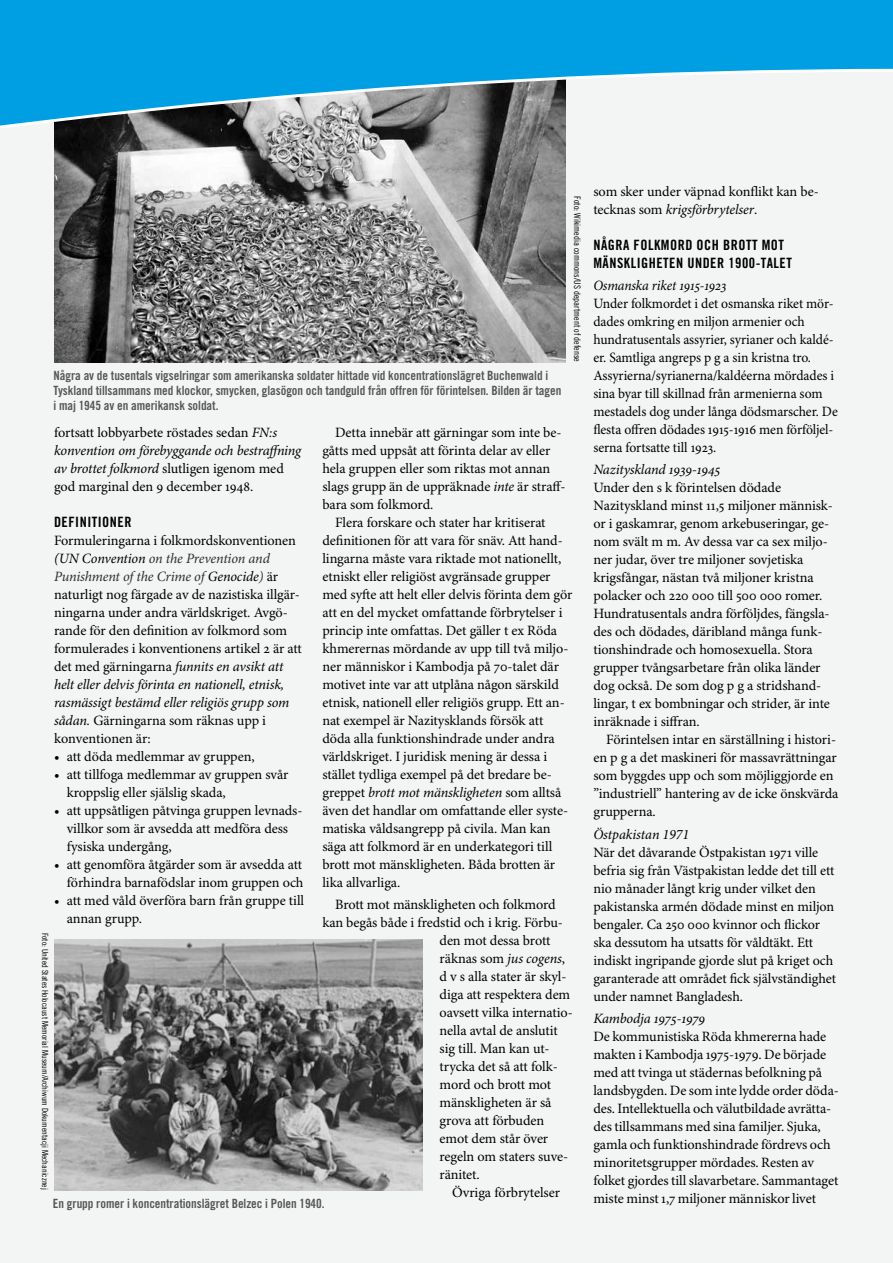
<style>
.page{position:relative;width:893px;height:1263px;background:#f2f5f4}
.page>*{position:absolute;margin:0;border:0;box-sizing:border-box;transform-origin:0 0}
.t1{font:14.25px/18px "Minion Pro";letter-spacing:-.005em;color:#000}
.t2{font:14.25px/18px "Minion Pro";letter-spacing:-.005em;color:#000;scale:.96 1}
.t3{font:14.25px "Trade Gothic LT Std Bd Cn 20";letter-spacing:.035em;color:#000}
.t4{font:italic 14.25px "Minion Pro";letter-spacing:-.01em;color:#000}
.t5{font:italic 14.25px "Minion Pro";letter-spacing:-.01em;color:#000;scale:.96 1}
.t6{font:12.75px/15px "Trade Gothic LT Std Bd Cn 20";letter-spacing:-.005em;color:#575756}
.t7{font:9px "Trade Gothic LT Std Cn 18";color:#000}
.t8{font:8.4px "Trade Gothic LT Std Cn 18";color:#000}
.s1{font-style:italic}
.s2{font-style:italic;color:#2d2d2d}
</style>
<div class="page">
<img style="left:54px;top:142px;width:511px;height:220px">
<svg style="left:0;top:0;width:893px;height:142px"></svg>
<img style="left:54px;top:940px;width:369px;height:251px">
<p class="t6" style="left:54px;top:368px;width:509px">Några av de tusentals vigselringar som amerikanska soldater hittade vid koncentrationslägret Buchenwald i<br>Tyskland tillsammans med klockor, smycken, glasögon och tandguld från offren för förintelsen. Bilden är tagen i maj 1945 av en amerikansk soldat.</p>
<p class="t7" style="left:583px;top:196px;width:167px;rotate:90deg">Foto: Wikimedia commons/US department of defense</p>
<p class="t1" style="left:322px;top:424px;width:245px;text-indent:13px">Detta innebär att gärningar som inte be&shy;gåtts med uppsåt att förinta delar av eller hela gruppen eller som riktas mot annan slags grupp än de uppräknade <span class="s1">inte</span> är straff&shy;bara som folkmord.</p>
<p class="t1" style="left:322px;top:514px;width:252px;text-indent:13px">Flera forskare och stater har kritiserat definitionen för att vara för snäv. Att hand&shy;lingarna måste vara riktade mot nationellt, etniskt eller religiöst avgränsade grupper med syfte att helt eller delvis förinta dem gör att en del mycket omfattande förbrytelser i princip inte omfattas. Det gäller t ex Röda khmerernas mördande av upp till två miljo&shy;ner människor i Kambodja på 70-talet där motivet inte var att utplåna någon särskild etnisk, nationell eller religiös grupp. Ett an&shy;nat exempel är Nazitysklands försök att döda alla funktionshindrade under andra världskriget. I juridisk mening är dessa i stället tydliga exempel på det bredare be&shy;greppet <span class="s1">brott mot mänskligheten</span> som alltså även det handlar om omfattande eller syste&shy;matiska våldsangrepp på civila. Man kan säga att folkmord är en underkategori till brott mot mänskligheten. Båda brotten är lika allvarliga.</p>
<p class="t1" style="left:335px;top:896px;width:222px">Brott mot mänskligheten och folkmord</p>
<p class="t1" style="left:322px;top:914px;width:242px">kan begås både i fredstid och i krig. Förbu-</p>
<p class="t1" style="left:440px;top:932px;width:112px">den mot dessa brott</p>
<p class="t1" style="left:440px;top:950px;width:127px">räknas som <span class="s1">jus cogens</span>,</p>
<p class="t1" style="left:440px;top:968px;width:128px">d v s alla stater är skyl-</p>
<p class="t1" style="left:440px;top:986px;width:132px">diga att respektera dem</p>
<p class="t1" style="left:440px;top:1004px;width:135px">oavsett vilka internatio-</p>
<p class="t1" style="left:440px;top:1022px;width:120px">nella avtal de anslutit</p>
<p class="t1" style="left:440px;top:1040px;width:112px">sig till. Man kan ut-</p>
<p class="t1" style="left:440px;top:1058px;width:120px">trycka det så att folk-</p>
<p class="t1" style="left:440px;top:1076px;width:113px">mord och brott mot</p>
<p class="t1" style="left:440px;top:1094px;width:113px">mänskligheten är så</p>
<p class="t1" style="left:440px;top:1112px;width:106px">grova att förbuden</p>
<p class="t1" style="left:440px;top:1130px;width:110px">emot dem står över</p>
<p class="t1" style="left:440px;top:1148px;width:130px">regeln om staters suve-</p>
<p class="t1" style="left:440px;top:1166px;width:42px">ränitet.</p>
<p class="t1" style="left:452px;top:1184px;width:109px">Övriga förbrytelser</p>
<p class="t1" style="left:54px;top:424px;width:249px">fortsatt lobbyarbete röstades sedan <span class="s1">FN:s konvention om förebyggande och bestraffning av brottet folkmord</span> slutligen igenom med god marginal den 9 december 1948.</p>
<p class="t3" style="left:54px;top:513px;width:29px">DEFINITIONER</p>
<p class="t1" style="left:54px;top:532px;width:249px">Formuleringarna i folkmordskonventionen <span class="s1">(UN Convention</span> <span class="s2">on the Prevention and Punishment of the Crime of</span> <span class="s1">Genocide</span><span class="s2">)</span> är naturligt nog färgade av de nazistiska illgär&shy;ningarna under andra världskriget<span class="s1">.</span> Avgö&shy;rande för den definition av folkmord som formulerades i konventionens artikel 2 är att det med gärningarna <span class="s1">funnits en avsikt att helt eller delvis förinta en nationell, etnisk, rasmässigt bestämd eller religiös grupp som sådan.</span> Gärningarna som räknas upp i konventionen är:</p>
<p class="t1" style="left:54px;top:748px;width:202px">• att döda medlemmar av gruppen,</p>
<p class="t1" style="left:67px;top:766px;width:223px;text-indent:-13px">• att tillfoga medlemmar av gruppen svår kroppslig eller själslig skada,</p>
<p class="t1" style="left:67px;top:802px;width:237px;text-indent:-13px">• att uppsåtligen påtvinga gruppen levnads&shy;villkor som är avsedda att medföra dess fysiska undergång,</p>
<p class="t1" style="left:54px;top:856px;width:251px;text-align:right">• att genomföra åtgärder som är avsedda att förhindra barnafödslar inom gruppen och</p>
<p class="t1" style="left:67px;top:892px;width:239px;text-indent:-13px">• att med våld överföra barn från gruppe till annan grupp.</p>
<p class="t8" style="left:50px;top:933px;width:258px;rotate:90deg">Foto: United States Holocaust Memorial Museum/Archiwum Dokumentacji Mechanicznej</p>
<p class="t6" style="left:53px;top:1196px;width:273px">En grupp romer i koncentrationslägret Belzec i Polen 1940.</p>
<p class="t1" style="left:593px;top:183px;width:227px">som sker under väpnad konflikt kan be&shy;tecknas som <span class="s1">krigsförbrytelser</span>.</p>
<p class="t3" style="left:593px;top:236px;width:56px">NÅGRA FOLKMORD</p>
<p class="t3" style="left:697px;top:236px;width:8px">OCH</p>
<p class="t3" style="left:723px;top:236px;width:8px">BROTT</p>
<p class="t3" style="left:762px;top:236px;width:9px">MOT</p>
<p class="t3" style="left:593px;top:254px;width:8px">MÄNSKLIGHETEN</p>
<p class="t3" style="left:687px;top:254px;width:16px">UNDER</p>
<p class="t3" style="left:728px;top:254px;width:52px">1900-TALET</p>
<p class="t5" style="left:593px;top:277px;width:140px">Osmanska riket 1915-1923</p>
<p class="t2" style="left:593px;top:295px;width:256px">Under folkmordet i det osmanska riket mör&shy;dades omkring en miljon armenier och hundratusentals assyrier, syrianer och kaldé&shy;er. Samtliga angreps p g a sin kristna tro.<br>Assyrierna/syrianerna/kaldéerna mördades i sina byar till skillnad från armenierna som mestadels dog under långa dödsmarscher. De flesta offren dödades 1915-1916 men förföljel&shy;serna fortsatte till 1923.</p>
<p class="t4" style="left:593px;top:461px;width:129px">Nazityskland 1939-1945</p>
<p class="t1" style="left:593px;top:479px;width:241px">Under den s k förintelsen dödade Nazityskland minst 11,5 miljoner människ&shy;or i gaskamrar, genom arkebuseringar, ge&shy;nom svält m m. Av dessa var ca sex miljo&shy;ner judar, över tre miljoner sovjetiska krigsfångar, nästan två miljoner kristna polacker och 220 000 till 500 000 romer.<br>Hundratusentals andra förföljdes, fängsla&shy;des och dödades, däribland många funk&shy;tionshindrade och homosexuella. Stora grupper tvångsarbetare från olika länder dog också. De som dog p g a stridshand&shy;lingar, t ex bombningar och strider, är inte inräknade i siffran.</p>
<p class="t1" style="left:593px;top:731px;width:247px;text-indent:13px">Förintelsen intar en särställning i histori&shy;en p g a det maskineri för massavrättningar som byggdes upp och som möjliggjorde en ”industriell” hantering av de icke önskvärda grupperna.</p>
<p class="t4" style="left:593px;top:825px;width:97px">Östpakistan 1971</p>
<p class="t1" style="left:593px;top:844px;width:244px">När det dåvarande Östpakistan 1971 ville befria sig från Västpakistan ledde det till ett nio månader långt krig under vilket den pakistanska armén dödade minst en miljon bengaler. Ca 250 000 kvinnor och flickor ska dessutom ha utsatts för våldtäkt. Ett indiskt ingripande gjorde slut på kriget och garanterade att området fick självständighet under namnet Bangladesh.</p>
<p class="t4" style="left:593px;top:1010px;width:113px">Kambodja 1975-1979</p>
<p class="t1" style="left:593px;top:1028px;width:247px">De kommunistiska Röda khmererna hade makten i Kambodja 1975-1979. De började med att tvinga ut städernas befolkning på landsbygden. De som inte lydde order döda&shy;des. Intellektuella och välutbildade avrätta&shy;des tillsammans med sina familjer. Sjuka, gamla och funktionshindrade fördrevs och minoritetsgrupper mördades. Resten av folket gjordes till slavarbetare. Sammantaget miste minst 1,7 miljoner människor livet</p>
</div>
